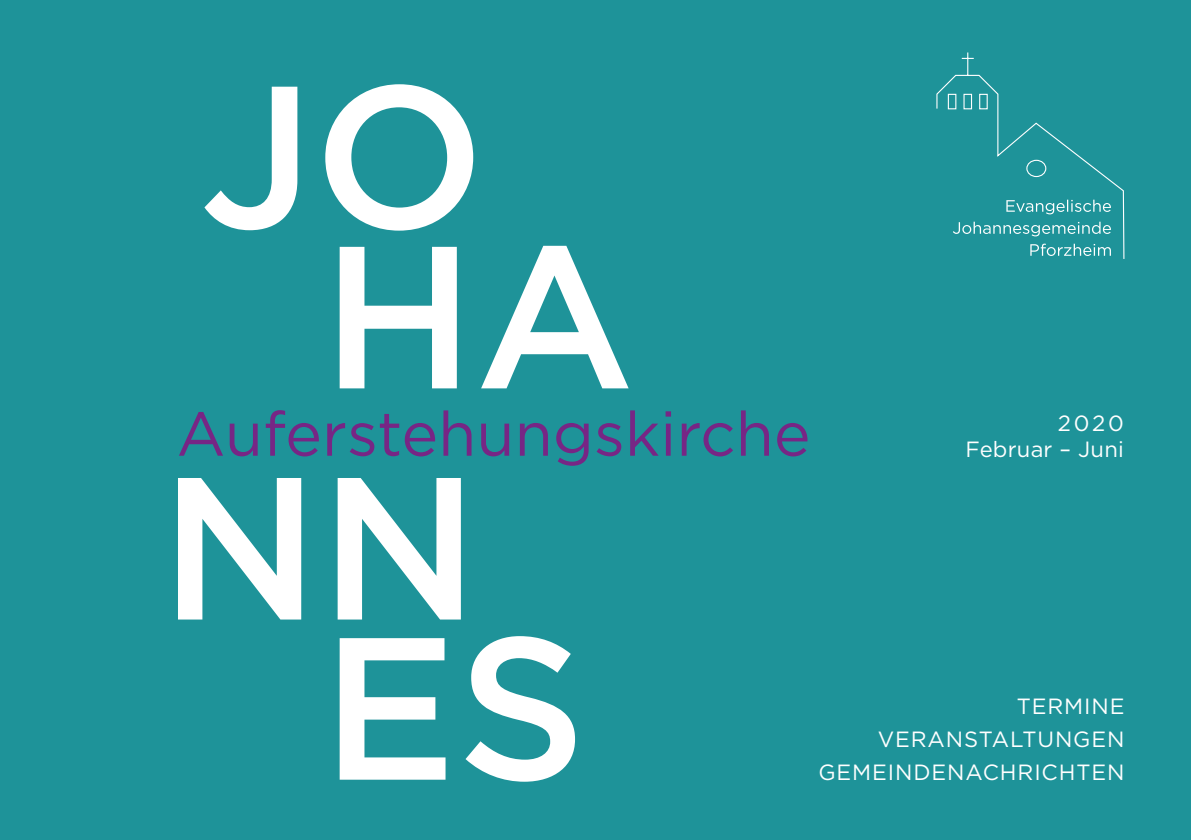
<style>
.page{position:relative;width:1191px;height:840px;background:#fff}
.page>*{position:absolute;margin:0;border:0;box-sizing:border-box;transform-origin:0 0}
.t1{font:500 202px/160px "Gotham";color:#fff}
.t2{font:62px "Gotham";color:#772685}
.t3{font:22px/33px "Gotham";letter-spacing:.04em;color:#fff;text-align:right}
.t4{font:22px/26px "Gotham";letter-spacing:.01em;color:#fff;text-align:right}
</style>
<div class="page">
<div style="left:0;top:0;width:1191px;height:839px;background:#1e9399"></div>
<svg style="left:936px;top:52px;width:189px;height:207px"></svg>
<h1 class="t1" style="left:321px;top:74px;width:315px;text-indent:-121px">JO<br>HA</h1>
<h2 class="t2" style="left:176px;top:394px;width:635px">Auferstehungskirche</h2>
<h1 class="t1" style="left:321px;top:465px;width:266px;text-indent:-162px">NN<br>ES</h1>
<p class="t4" style="left:965px;top:409px;width:160px">2020<br>Februar – Juni</p>
<p class="t3" style="left:818px;top:689px;width:307px">TERMINE<br>VERANSTALTUNGEN<br>GEMEINDENACHRICHTEN</p>
</div>
